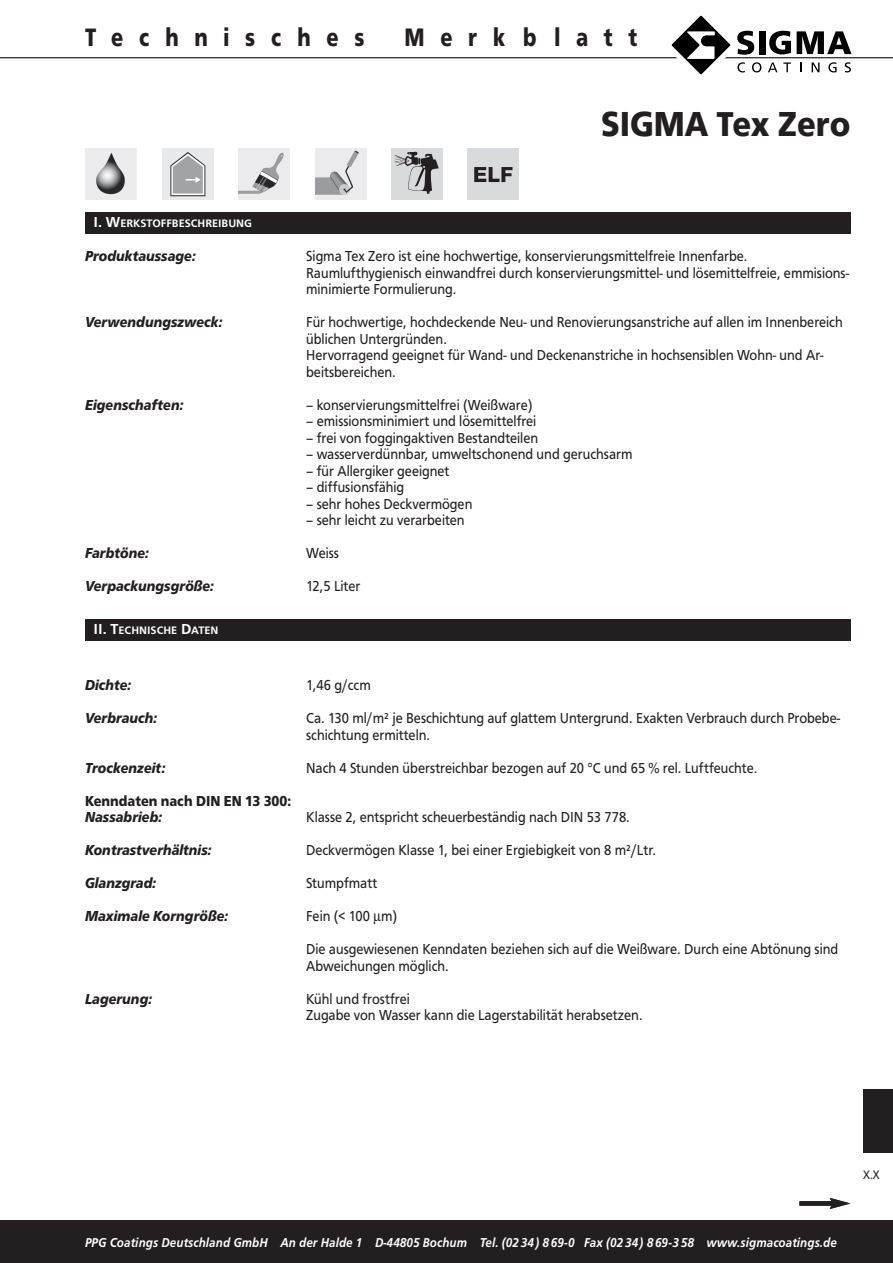
<style>
.page{position:relative;width:893px;height:1263px;background:#fff}
.page>*{position:absolute;margin:0;border:0;box-sizing:border-box;transform-origin:0 0}
.t1{font:700 36px "Frutus T";color:#231f20;scale:.9 1}
.t2{font:700 26.25px "Frutus T";letter-spacing:.75em;color:#231f20;scale:.8 1}
.t3{font:15px/16.5px "Frutus T";color:#231f20;scale:.9 1}
.t4{font:italic 700 15px "Frutus T";color:#231f20;scale:.9 1}
.t5{font:700 15px "Frutus T";color:#231f20;scale:.9 1}
.t6{font:italic 500 13.35px "Frutus T";letter-spacing:.01em;color:#fff;scale:.9 1}
.t7{font:12.75px "Frutus T";color:#231f20;scale:.85 1}
.t8{font:500 11.25px "Frutus T";color:#fff}
.s1{font-size:15px}
</style>
<div class="page">
<div style="left:0;top:1220px;width:893px;height:43px;background:#231f20"></div>
<div style="left:799px;top:1201px;width:35px;height:5px;background:#231f20"></div>
<svg style="left:830px;top:1198px;width:20px;height:11px"></svg>
<div style="left:85px;top:213px;width:765px;height:21px;background:#231f20"></div>
<div style="left:85px;top:619px;width:765px;height:22px;background:#231f20"></div>
<img style="left:239px;top:149px;width:51px;height:51px">
<img style="left:315px;top:149px;width:51px;height:51px">
<div style="left:468px;top:149px;width:51px;height:51px;background:#d9dadc"></div>
<svg style="left:474px;top:167px;width:38px;height:15px"></svg>
<img style="left:392px;top:149px;width:51px;height:51px">
<div style="left:863px;top:1089px;width:30px;height:63px;background:#231f20"></div>
<img style="left:162px;top:149px;width:51px;height:51px">
<img style="left:85px;top:149px;width:51px;height:51px">
<hr style="left:0;top:57px;width:893px;height:1px;background:#231f20">
<svg style="left:768px;top:62px;width:9px;height:10px"></svg>
<svg style="left:783px;top:62px;width:8px;height:10px"></svg>
<svg style="left:812px;top:62px;width:7px;height:10px"></svg>
<svg style="left:828px;top:62px;width:8px;height:10px"></svg>
<svg style="left:845px;top:62px;width:6px;height:10px"></svg>
<svg style="left:664px;top:15px;width:97px;height:60px"></svg>
<div style="left:759px;top:31px;width:6px;height:23px;background:#000"></div>
<svg style="left:769px;top:31px;width:22px;height:23px"></svg>
<svg style="left:797px;top:31px;width:54px;height:23px"></svg>
<h2 class="t2" style="left:85px;top:22px;width:351px">Technisches</h2>
<h2 class="t2" style="left:404px;top:22px;width:293px">Merkblatt</h2>
<p class="t8" style="left:94px;top:217px;width:160px"><span class="s1">I. W</span>ERKSTOFFBESCHREIBUNG</p>
<h1 class="t1" style="left:601px;top:103px;width:278px">SIGMA Tex Zero</h1>
<p class="t4" style="left:85px;top:247px;width:124px">Produktaussage:</p>
<p class="t3" style="left:306px;top:248px;width:605px">Sigma Tex Zero ist eine hochwertige, konservierungsmittelfreie Innenfarbe.<br>Raumlufthygienisch einwandfrei durch konservierungsmittel- und lösemittelfreie, emmisions&shy;minimierte Formulierung.</p>
<p class="t4" style="left:85px;top:313px;width:154px">Verwendungszweck:</p>
<p class="t3" style="left:306px;top:314px;width:598px">Für hochwertige, hochdeckende Neu- und Renovierungsanstriche auf allen im Innenbereich üblichen Untergründen.<br>Hervorragend geeignet für Wand- und Deckenanstriche in hochsensiblen Wohn- und Ar&shy;beitsbereichen.</p>
<p class="t4" style="left:85px;top:396px;width:111px">Eigenschaften:</p>
<p class="t3" style="left:306px;top:396px;width:253px">– konservierungsmittelfrei (Weißware)</p>
<p class="t3" style="left:306px;top:413px;width:257px">– emissionsminimiert und lösemittelfrei</p>
<p class="t3" style="left:306px;top:429px;width:259px">– frei von foggingaktiven Bestandteilen</p>
<p class="t3" style="left:306px;top:446px;width:364px">– wasserverdünnbar, umweltschonend und geruchsarm</p>
<p class="t3" style="left:306px;top:462px;width:161px">– für Allergiker geeignet</p>
<p class="t3" style="left:306px;top:479px;width:110px">– diffusionsfähig</p>
<p class="t3" style="left:306px;top:495px;width:186px">– sehr hohes Deckvermögen</p>
<p class="t3" style="left:306px;top:512px;width:178px">– sehr leicht zu verarbeiten</p>
<p class="t4" style="left:85px;top:544px;width:73px">Farbtöne:</p>
<p class="t3" style="left:306px;top:545px;width:38px">Weiss</p>
<p class="t4" style="left:85px;top:577px;width:145px">Verpackungsgröße:</p>
<p class="t3" style="left:306px;top:578px;width:62px">12,5 Liter</p>
<p class="t8" style="left:94px;top:623px;width:126px"><span class="s1">II. T</span>ECHNISCHE <span class="s1">D</span>ATEN</p>
<p class="t4" style="left:85px;top:676px;width:53px">Dichte:</p>
<p class="t3" style="left:306px;top:677px;width:73px">1,46 g/ccm</p>
<p class="t4" style="left:85px;top:709px;width:82px">Verbrauch:</p>
<p class="t3" style="left:306px;top:710px;width:595px">Ca. 130 ml/m² je Beschichtung auf glattem Untergrund. Exakten Verbrauch durch Probebe&shy;schichtung ermitteln.</p>
<p class="t4" style="left:85px;top:759px;width:91px">Trockenzeit:</p>
<p class="t3" style="left:306px;top:759px;width:503px">Nach 4 Stunden überstreichbar bezogen auf 20 °C und 65 % rel. Luftfeuchte.</p>
<p class="t5" style="left:85px;top:792px;width:230px">Kenndaten nach DIN EN 13 300:</p>
<p class="t4" style="left:85px;top:808px;width:87px">Nassabrieb:</p>
<p class="t3" style="left:306px;top:809px;width:361px">Klasse 2, entspricht scheuerbeständig nach DIN 53 778.</p>
<p class="t4" style="left:85px;top:841px;width:142px">Kontrastverhältnis:</p>
<p class="t3" style="left:306px;top:842px;width:390px">Deckvermögen Klasse 1, bei einer Ergiebigkeit von 8 m²/Ltr.</p>
<p class="t4" style="left:85px;top:874px;width:81px">Glanzgrad:</p>
<p class="t3" style="left:306px;top:875px;width:81px">Stumpfmatt</p>
<p class="t4" style="left:85px;top:907px;width:161px">Maximale Korngröße:</p>
<p class="t3" style="left:306px;top:899px;width:593px;line-height:33px">Fein (&lt; 100 µm)<br>Die ausgewiesenen Kenndaten beziehen sich auf die Weißware. Durch eine Abtönung sind</p>
<p class="t3" style="left:306px;top:957px;width:160px">Abweichungen möglich.</p>
<p class="t4" style="left:85px;top:990px;width:76px">Lagerung:</p>
<p class="t3" style="left:306px;top:990px;width:375px">Kühl und frostfrei<br>Zugabe von Wasser kann die Lagerstabilität herabsetzen.</p>
<p class="t6" style="left:85px;top:1235px;width:837px">PPG Coatings Deutschland GmbH An der Halde 1 D-44805 Bochum Tel. (02 34) 869-0 Fax (02 34) 869-3 58 www.sigmacoatings.de</p>
<p class="t7" style="left:863px;top:1167px;width:21px">X.X</p>
</div>
